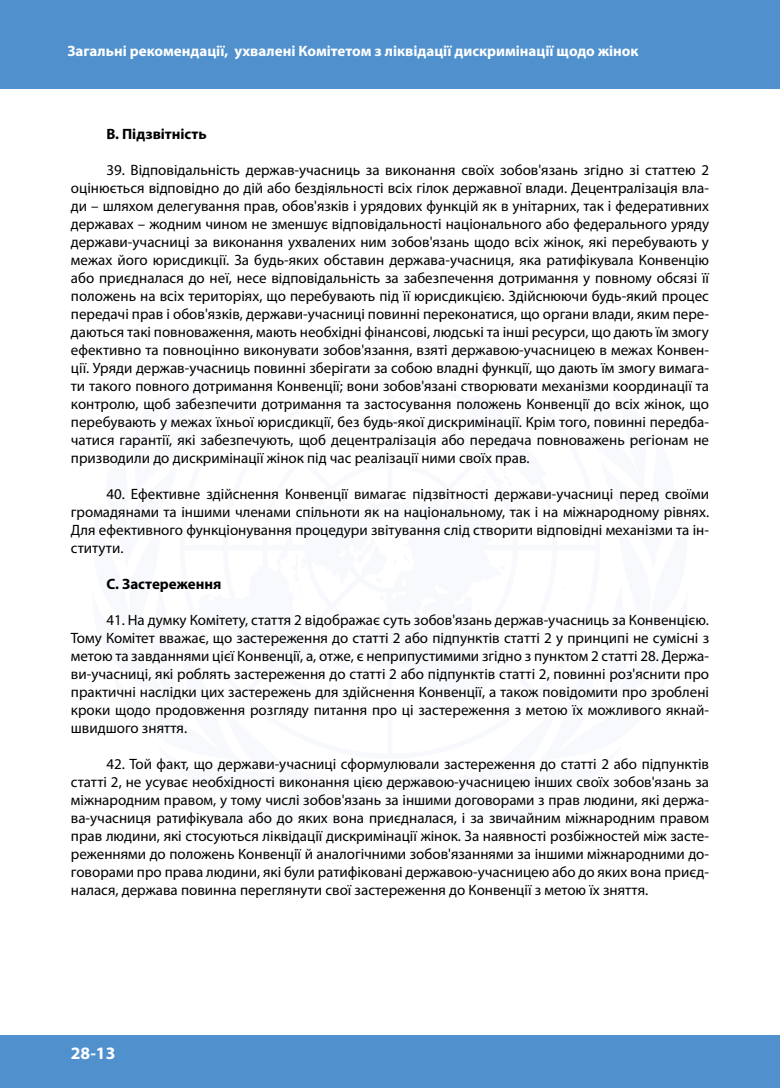
<style>
.page{position:relative;width:780px;height:1088px;background:#fff}
.page>*{position:absolute;margin:0;border:0;box-sizing:border-box;transform-origin:0 0}
.t1{font:700 17.5px "Myriad Pro";color:#fff}
.t2{font:15px/18px "Myriad Pro";color:#000;text-align:justify}
.t3{font:700 15px "Myriad Pro";color:#fff}
.t4{font:700 15px "Myriad Pro";color:#000}
</style>
<div class="page">
<div style="left:0;top:0;width:780px;height:88px;background:#5091cd"></div>
<div style="left:0;top:1035px;width:780px;height:53px;background:#5091cd"></div>
<p class="t3" style="left:67px;top:42px;width:572px">Загальні рекомендації, ухвалені Комітетом з ліквідації дискримінації щодо жінок</p>
<p class="t4" style="left:106px;top:126px;width:102px">B. Підзвітність</p>
<p class="t2" style="left:71px;top:161px;width:639px;text-indent:35px">39. Відповідальність держав-учасниць за виконання своїх зобов'язань згідно зі статтею 2 оцінюється відповідно до дій або бездіяльності всіх гілок державної влади. Децентралізація вла&shy;ди – шляхом делегування прав, обов'язків і урядових функцій як в унітарних, так і федеративних державах – жодним чином не зменшує відповідальності національного або федерального уряду держави-учасниці за виконання ухвалених ним зобов'язань щодо всіх жінок, які перебувають у межах його юрисдикції. За будь-яких обставин держава-учасниця, яка ратифікувала Конвенцію або приєдналася до неї, несе відповідальність за забезпечення дотримання у повному обсязі її положень на всіх територіях, що перебувають під її юрисдикцією. Здійснюючи будь-який процес передачі прав і обов'язків, держави-учасниці повинні переконатися, що органи влади, яким пере&shy;даються такі повноваження, мають необхідні фінансові, людські та інші ресурси, що дають їм змогу ефективно та повноцінно виконувати зобов'язання, взяті державою-учасницею в межах Конвен&shy;ції. Уряди держав-учасниць повинні зберігати за собою владні функції, що дають їм змогу вимага&shy;ти такого повного дотримання Конвенції; вони зобов'язані створювати механізми координації та контролю, щоб забезпечити дотримання та застосування положень Конвенції до всіх жінок, що перебувають у межах їхньої юрисдикції, без будь-якої дискримінації. Крім того, повинні передба&shy;чатися гарантії, які забезпечують, щоб децентралізація або передача повноважень регіонам не призводили до дискримінації жінок під час реалізації ними своїх прав.</p>
<p class="t2" style="left:71px;top:485px;width:639px;text-indent:35px">40. Ефективне здійснення Конвенції вимагає підзвітності держави-учасниці перед своїми громадянами та іншими членами спільноти як на національному, так і на міжнародному рівнях.<br>Для ефективного функціонування процедури звітування слід створити відповідні механізми та ін&shy;ститути.</p>
<p class="t4" style="left:106px;top:576px;width:116px">C. Застереження</p>
<p class="t2" style="left:71px;top:611px;width:639px;text-indent:35px">41. На думку Комітету, стаття 2 відображає суть зобов'язань держав-учасниць за Конвенцією.<br>Тому Комітет вважає, що застереження до статті 2 або підпунктів статті 2 у принципі не сумісні з метою та завданнями цієї Конвенції, а, отже, є неприпустимими згідно з пунктом 2 статті 28. Держа&shy;ви-учасниці, які роблять застереження до статті 2 або підпунктів статті 2, повинні роз'яснити про практичні наслідки цих застережень для здійснення Конвенції, а також повідомити про зроблені кроки щодо продовження розгляду питання про ці застереження з метою їх можливого якнай&shy;швидшого зняття.</p>
<p class="t2" style="left:71px;top:755px;width:639px;text-indent:35px">42. Той факт, що держави-учасниці сформулювали застереження до статті 2 або підпунктів статті 2, не усуває необхідності виконання цією державою-учасницею інших своїх зобов'язань за міжнародним правом, у тому числі зобов'язань за іншими договорами з прав людини, які держа&shy;ва-учасниця ратифікувала або до яких вона приєдналася, і за звичайним міжнародним правом прав людини, які стосуються ліквідації дискримінації жінок. За наявності розбіжностей між засте&shy;реженнями до положень Конвенції й аналогічними зобов'язаннями за іншими міжнародними до&shy;говорами про права людини, які були ратифіковані державою-учасницею або до яких вона приєд&shy;налася, держава повинна переглянути свої застереження до Конвенції з метою їх зняття.</p>
<p class="t1" style="left:71px;top:1044px;width:46px">28-13</p>
</div>
